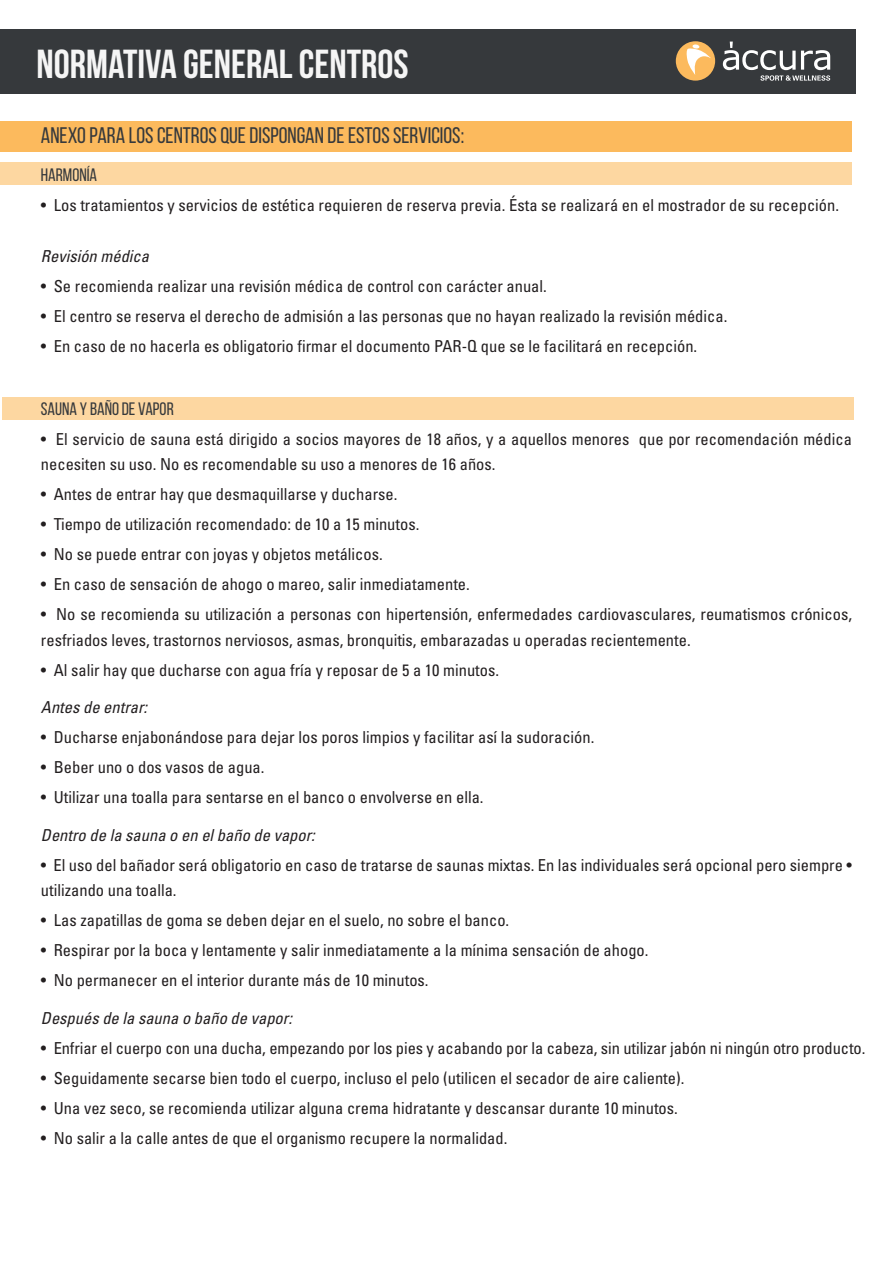
<style>
.page{position:relative;width:893px;height:1263px;background:#fff}
.page>*{position:absolute;margin:0;border:0;box-sizing:border-box;transform-origin:0 0}
.t1{font:700 40.5px "Bebas Neue";color:#f5f5f5}
.t2{font:22.5px "Bebas Neue";color:#36393c}
.t3{font:18px "Bebas Neue";color:#36393c}
.t4{font:condensed 16.5px/25.5px "Univers";color:#231f20}
.t5{font:italic condensed 16.5px "Univers";color:#231f20}
</style>
<div class="page">
<div style="left:0;top:162px;width:851px;height:23px;background:#fdd7a1"></div>
<div style="left:2px;top:397px;width:851px;height:23px;background:#fdd7a1"></div>
<div style="left:0;top:121px;width:851px;height:30px;background:#fcba5d"></div>
<div style="left:0;top:30px;width:856px;height:64px;background:#36393c"></div>
<div style="left:676px;top:41px;width:39px;height:40px;background:#fcba5d;border-radius:50%"></div>
<svg style="left:686px;top:44px;width:25px;height:31px"></svg>
<svg style="left:723px;top:42px;width:107px;height:39px"></svg>
<h1 class="t1" style="left:37px;top:42px;width:373px">NORMATIVA GENERAL CENTROS</h1>
<h2 class="t2" style="left:41px;top:123px;width:425px">ANEXO PARA LOS CENTROS QUE DISPONGAN DE ESTOS SERVICIOS:</h2>
<p class="t3" style="left:41px;top:165px;width:58px">HARMONÍA</p>
<p class="t4" style="left:41px;top:192px;width:800px">• Los tratamientos y servicios de estética requieren de reserva previa. Ésta se realizará en el mostrador de su recepción.</p>
<p class="t5" style="left:41px;top:246px;width:110px">Revisión médica</p>
<p class="t4" style="left:41px;top:273px;width:507px">• Se recomienda realizar una revisión médica de control con carácter anual.</p>
<p class="t4" style="left:41px;top:303px;width:688px">• El centro se reserva el derecho de admisión a las personas que no hayan realizado la revisión médica.</p>
<p class="t4" style="left:41px;top:333px;width:658px">• En caso de no hacerla es obligatorio firmar el documento PAR-Q que se le facilitará en recepción.</p>
<p class="t3" style="left:41px;top:399px;width:134px">SAUNA Y BAÑO DE VAPOR</p>
<p class="t4" style="left:41px;top:426px;width:812px">• El servicio de sauna está dirigido a socios mayores de 18 años, y a aquellos menores que por recomendación médica necesiten su uso. No es recomendable su uso a menores de 16 años.</p>
<p class="t4" style="left:41px;top:482px;width:358px">• Antes de entrar hay que desmaquillarse y ducharse.</p>
<p class="t4" style="left:41px;top:512px;width:380px">• Tiempo de utilización recomendado: de 10 a 15 minutos.</p>
<p class="t4" style="left:41px;top:542px;width:343px">• No se puede entrar con joyas y objetos metálicos.</p>
<p class="t4" style="left:41px;top:571px;width:430px">• En caso de sensación de ahogo o mareo, salir inmediatamente.</p>
<p class="t4" style="left:41px;top:601px;width:813px">• No se recomienda su utilización a personas con hipertensión, enfermedades cardiovasculares, reumatismos crónicos, resfriados leves, trastornos nerviosos, asmas, bronquitis, embarazadas u operadas recientemente.</p>
<p class="t4" style="left:41px;top:657px;width:460px">• Al salir hay que ducharse con agua fría y reposar de 5 a 10 minutos.</p>
<p class="t5" style="left:41px;top:697px;width:108px">Antes de entrar:</p>
<p class="t4" style="left:41px;top:724px;width:555px">• Ducharse enjabonándose para dejar los poros limpios y facilitar así la sudoración.</p>
<p class="t4" style="left:41px;top:754px;width:225px">• Beber uno o dos vasos de agua.</p>
<p class="t4" style="left:41px;top:784px;width:444px">• Utilizar una toalla para sentarse en el banco o envolverse en ella.</p>
<p class="t5" style="left:41px;top:825px;width:276px">Dentro de la sauna o en el baño de vapor:</p>
<p class="t4" style="left:41px;top:852px;width:813px">• El uso del bañador será obligatorio en caso de tratarse de saunas mixtas. En las individuales será opcional pero siempre • utilizando una toalla.</p>
<p class="t4" style="left:41px;top:907px;width:470px">• Las zapatillas de goma se deben dejar en el suelo, no sobre el banco.</p>
<p class="t4" style="left:41px;top:937px;width:609px">• Respirar por la boca y lentamente y salir inmediatamente a la mínima sensación de ahogo.</p>
<p class="t4" style="left:41px;top:967px;width:389px">• No permanecer en el interior durante más de 10 minutos.</p>
<p class="t5" style="left:41px;top:1007px;width:253px">Después de la sauna o baño de vapor:</p>
<p class="t4" style="left:41px;top:1035px;width:826px">• Enfriar el cuerpo con una ducha, empezando por los pies y acabando por la cabeza, sin utilizar jabón ni ningún otro producto.</p>
<p class="t4" style="left:41px;top:1065px;width:645px">• Seguidamente secarse bien todo el cuerpo, incluso el pelo (utilicen el secador de aire caliente).</p>
<p class="t4" style="left:41px;top:1095px;width:638px">• Una vez seco, se recomienda utilizar alguna crema hidratante y descansar durante 10 minutos.</p>
<p class="t4" style="left:41px;top:1125px;width:468px">• No salir a la calle antes de que el organismo recupere la normalidad.</p>
</div>
